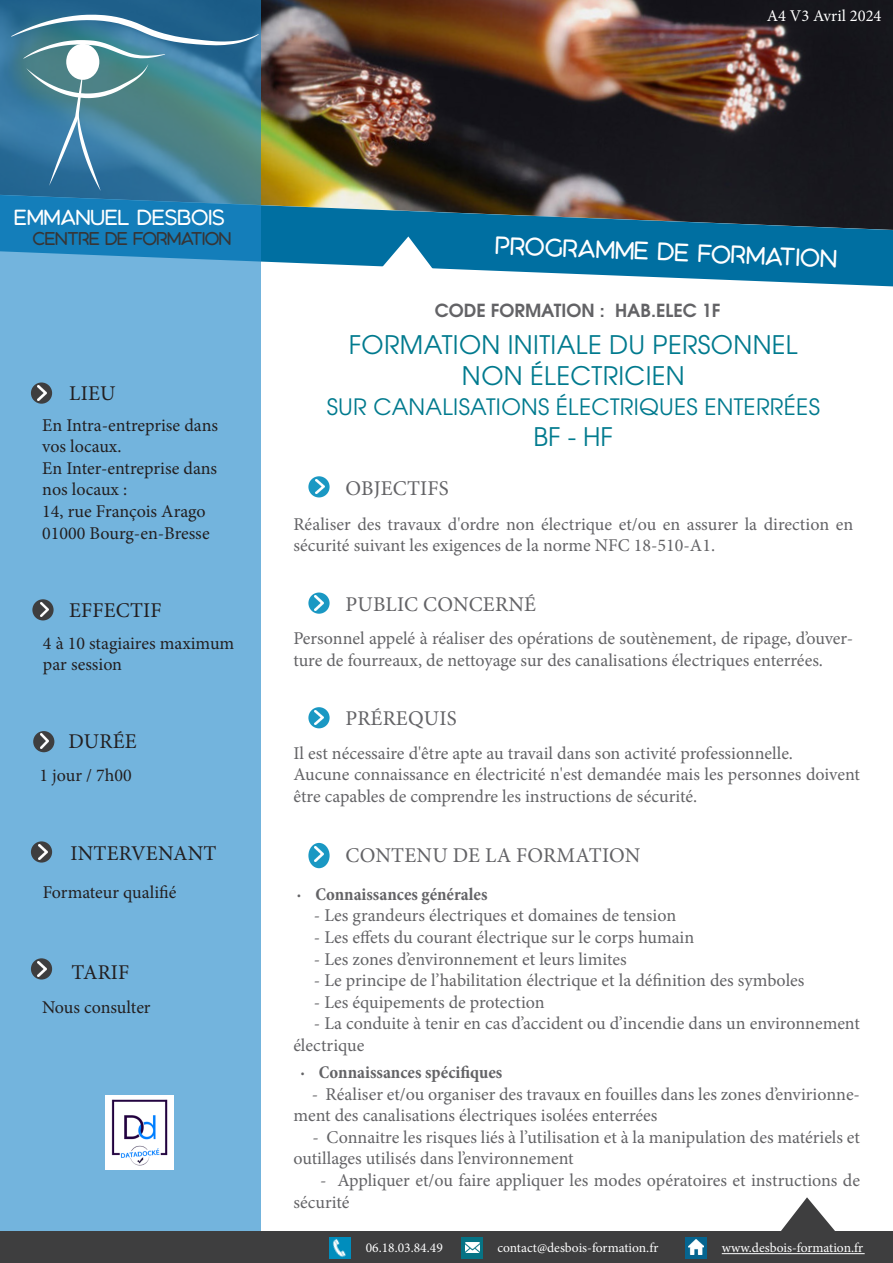
<style>
.page{position:relative;width:893px;height:1263px;background:#fff}
.page>*{position:absolute;margin:0;border:0;box-sizing:border-box;transform-origin:0 0}
.t1{font:25.5px/30.6px "Te X Gyre Adventor";letter-spacing:.015em;color:#007a8e;text-align:center}
.t2{font:22.5px "Te X Gyre Adventor";letter-spacing:.015em;color:#007a8e}
.t3{font:22.5px "Aquatico";color:#fff}
.t4{font:21px "Minion Pro";letter-spacing:.01em;color:#636366}
.t5{font:21px "Minion Pro";letter-spacing:.01em;color:#231f20}
.t6{font:19.5px "Aquatico";color:#fff}
.t7{font:18px/21.6px "Minion Pro";color:#636366}
.t8{font:18px/21.6px "Minion Pro";color:#231f20}
.t9{font:700 condensed 18px "Minion Pro";color:#636366}
.t10{font:700 18px "Te X Gyre Adventor";color:#636366}
.t11{font:16.5px "Aquatico";letter-spacing:-.03em;color:#363536}
.t12{font:16.5px "Minion Pro";color:#fff}
.t13{font:13.5px "Minion Pro";color:#fff}
</style>
<div class="page">
<img style="left:261px;top:0;width:632px;height:195px">
<svg style="left:261px;top:195px;width:632px;height:91px;background:#347591"></svg>
<svg style="left:0;top:0;width:261px;height:1231px;background:#6baed8"></svg>
<div style="left:0;top:1231px;width:893px;height:32px;background:#3e3e3f"></div>
<div style="left:685px;top:1237px;width:21px;height:21px;background:#066590"></div>
<hr style="left:722px;top:1253px;width:143px;height:1px;background:#fff">
<div style="left:462px;top:1237px;width:21px;height:21px;background:#067385"></div>
<svg style="left:376px;top:236px;width:62px;height:40px"></svg>
<svg style="left:781px;top:1197px;width:54px;height:34px"></svg>
<img style="left:465px;top:1242px;width:15px;height:11px">
<img style="left:688px;top:1240px;width:15px;height:15px">
<img style="left:105px;top:1096px;width:69px;height:74px">
<img style="left:329px;top:1237px;width:22px;height:22px">
<div style="left:31px;top:958px;width:21px;height:21px;background:#3e3e3f;border-radius:50%"></div>
<img style="left:38px;top:961px;width:8px;height:15px">
<div style="left:31px;top:841px;width:21px;height:21px;background:#3e3e3f;border-radius:50%"></div>
<img style="left:39px;top:844px;width:8px;height:15px">
<div style="left:33px;top:731px;width:21px;height:21px;background:#3e3e3f;border-radius:50%"></div>
<img style="left:40px;top:734px;width:9px;height:15px">
<div style="left:32px;top:599px;width:22px;height:21px;background:#3e3e3f;border-radius:50%"></div>
<img style="left:40px;top:602px;width:9px;height:15px">
<svg style="left:31px;top:382px;width:21px;height:22px"></svg>
<img style="left:38px;top:385px;width:9px;height:15px">
<svg style="left:308px;top:476px;width:22px;height:21px"></svg>
<img style="left:315px;top:479px;width:9px;height:15px">
<svg style="left:308px;top:592px;width:22px;height:22px"></svg>
<img style="left:315px;top:595px;width:8px;height:15px">
<svg style="left:308px;top:707px;width:22px;height:21px"></svg>
<img style="left:315px;top:710px;width:8px;height:15px">
<svg style="left:308px;top:843px;width:22px;height:25px"></svg>
<img style="left:315px;top:846px;width:8px;height:15px">
<svg style="left:11px;top:15px;width:248px;height:176px;background:#4e879c"></svg>
<p class="t6" style="left:14px;top:208px;width:212px">EMMANUEL DESBOIS</p>
<p class="t11" style="left:33px;top:231px;width:200px">CENTRE DE FORMATION</p>
<p class="t12" style="left:767px;top:4px;width:116px">A4 V3 Avril 2024</p>
<p class="t3" style="left:495px;top:235px;width:344px;rotate:2deg">PROGRAMME DE FORMATION</p>
<p class="t10" style="left:435px;top:295px;width:287px">CODE FORMATION : HAB.ELEC 1F</p>
<p class="t1" style="left:349px;top:328px;width:450px">FORMATION INITIALE DU PERSONNEL<br>NON ÉLECTRICIEN</p>
<p class="t2" style="left:327px;top:389px;width:495px">SUR CANALISATIONS ÉLECTRIQUES ENTERRÉES</p>
<p class="t1" style="left:534px;top:420px;width:81px">BF - HF</p>
<p class="t5" style="left:69px;top:379px;width:48px">LIEU</p>
<p class="t8" style="left:42px;top:414px;width:177px">En Intra-entreprise dans vos locaux.</p>
<p class="t8" style="left:42px;top:457px;width:176px">En Inter-entreprise dans nos locaux :</p>
<p class="t8" style="left:42px;top:501px;width:165px">14, rue François Arago</p>
<p class="t8" style="left:42px;top:522px;width:169px">01000 Bourg-en-Bresse</p>
<p class="t7" style="left:293px;top:513px;width:561px">Réaliser des travaux d'ordre non électrique et/ou en assurer la direction en sécurité suivant les exigences de la norme NFC 18-510-A1.</p>
<p class="t4" style="left:345px;top:474px;width:105px">OBJECTIFS</p>
<p class="t5" style="left:69px;top:596px;width:94px">EFFECTIF</p>
<p class="t8" style="left:43px;top:632px;width:193px">4 à 10 stagiaires maximum par session</p>
<p class="t5" style="left:69px;top:727px;width:70px">DURÉE</p>
<p class="t8" style="left:39px;top:764px;width:94px">1 jour / 7h00</p>
<p class="t5" style="left:70px;top:839px;width:148px">INTERVENANT</p>
<p class="t8" style="left:43px;top:881px;width:135px">Formateur qualifié</p>
<p class="t5" style="left:71px;top:958px;width:59px">TARIF</p>
<p class="t8" style="left:42px;top:997px;width:110px">Nous consulter</p>
<p class="t4" style="left:345px;top:590px;width:192px">PUBLIC CONCERNÉ</p>
<p class="t7" style="left:293px;top:628px;width:561px">Personnel appelé à réaliser des opérations de soutènement, de ripage, d’ouver&shy;ture de fourreaux, de nettoyage sur des canalisations électriques enterrées.</p>
<p class="t4" style="left:345px;top:704px;width:113px">PRÉREQUIS</p>
<p class="t7" style="left:293px;top:742px;width:501px">Il est nécessaire d'être apte au travail dans son activité professionnelle.</p>
<p class="t7" style="left:293px;top:764px;width:568px">Aucune connaissance en électricité n'est demandée mais les personnes doivent être capables de comprendre les instructions de sécurité.</p>
<p class="t4" style="left:345px;top:841px;width:296px">CONTENU DE LA FORMATION</p>
<p class="t9" style="left:297px;top:882px;width:192px">· Connaissances générales</p>
<p class="t7" style="left:314px;top:905px;width:364px">- Les grandeurs électriques et domaines de tension</p>
<p class="t7" style="left:314px;top:926px;width:382px">- Les effets du courant électrique sur le corps humain</p>
<p class="t7" style="left:314px;top:948px;width:314px">- Les zones d’environnement et leurs limites</p>
<p class="t7" style="left:314px;top:970px;width:492px">- Le principe de l’habilitation électrique et la définition des symboles</p>
<p class="t7" style="left:314px;top:991px;width:232px">- Les équipements de protection</p>
<p class="t7" style="left:293px;top:1013px;width:568px;text-indent:20px">- La conduite à tenir en cas d’accident ou d’incendie dans un environnement électrique</p>
<p class="t9" style="left:300px;top:1060px;width:204px">· Connaissances spécifiques</p>
<p class="t7" style="left:293px;top:1083px;width:568px;text-indent:18px">- Réaliser et/ou organiser des travaux en fouilles dans les zones d’envirionne&shy;ment des canalisations électriques isolées enterrées</p>
<p class="t7" style="left:293px;top:1126px;width:568px;text-indent:19px">- Connaitre les risques liés à l’utilisation et à la manipulation des matériels et outillages utilisés dans l’environnement</p>
<p class="t7" style="left:293px;top:1169px;width:568px;text-indent:27px">- Appliquer et/ou faire appliquer les modes opératoires et instructions de sécurité</p>
<p class="t13" style="left:366px;top:1239px;width:79px">06.18.03.84.49</p>
<p class="t13" style="left:497px;top:1239px;width:163px">contact@desbois-formation.fr</p>
<p class="t13" style="left:722px;top:1239px;width:143px">www.desbois-formation.fr</p>
</div>
